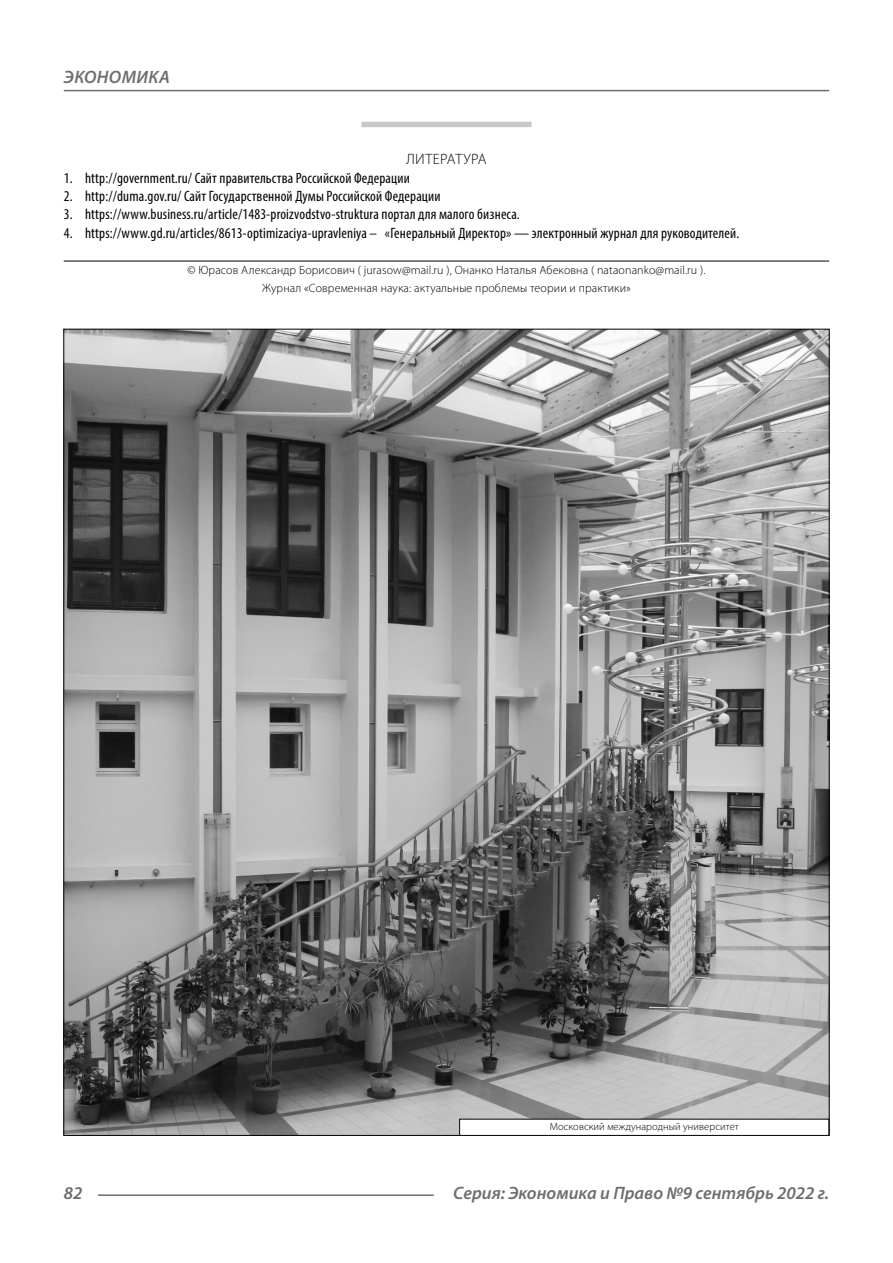
<style>
.page{position:relative;width:893px;height:1263px;background:#fff}
.page>*{position:absolute;margin:0;border:0;box-sizing:border-box;transform-origin:0 0}
.t1{font:italic 600 18px "Myriad Pro";color:#6e6e6e}
.t2{font:condensed 15px "Myriad Pro";letter-spacing:.01em;color:#000}
.Literature{font:300 15px "Myriad Pro";letter-spacing:.03em;color:#000}
.Copy{font:300 12px/18.3px "Myriad Pro";letter-spacing:.01em;color:#000;text-align:center}
.Author-doc{font:300 10.5px "Myriad Pro";letter-spacing:.01em;color:#000}
</style>
<div class="page">
<div style="left:361px;top:122px;width:170px;height:6px;background:#c7c7c7"></div>
<hr style="left:64px;top:261px;width:765px;height:1px;background:#000">
<img style="left:65px;top:331px;width:763px;height:803px">
<div style="left:460px;top:1119px;width:369px;height:16px;background:#fff"></div>
<div style="left:459px;top:1119px;width:370px;height:17px;border:1px solid #000"></div>
<hr style="left:98px;top:1194px;width:336px;height:2px;background:#6e6e6e">
<hr style="left:64px;top:90px;width:765px;height:1px;background:#6e6e6e">
<p class="t1" style="left:64px;top:66px;width:24px">Экономика</p>
<p class="Literature" style="left:406px;top:150px;width:82px">ЛИТЕРАТУРА</p>
<p class="t2" style="left:64px;top:169px;width:348px">1. http://government.ru/ Сайт правительства Российской Федерации</p>
<p class="t2" style="left:64px;top:187px;width:378px">2. http://duma.gov.ru/ Сайт Государственной Думы Российской Федерации</p>
<p class="t2" style="left:64px;top:205px;width:458px">3. https://www.business.ru/article/1483-proizvodstvo-struktura портал для малого бизнеса.</p>
<p class="t2" style="left:64px;top:223px;width:677px">4. https://www.gd.ru/articles/8613-optimizaciya-upravleniya – «Генеральный Директор» — электронный журнал для руководителей.</p>
<p class="Copy" style="left:187px;top:261px;width:519px">© Юрасов Александр Борисович ( jurasow@mail.ru ), Онанко Наталья Абековна ( nataonanko@mail.ru ).<br>Журнал «Современная наука: актуальные проблемы теории и практики»</p>
<p class="Author-doc" style="left:550px;top:1120px;width:191px">Московский международный университет</p>
<p class="t1" style="left:64px;top:1182px;width:20px">82</p>
<p class="t1" style="left:453px;top:1182px;width:377px">Серия: Экономика и Право №9 сентябрь 2022 г.</p>
</div>
